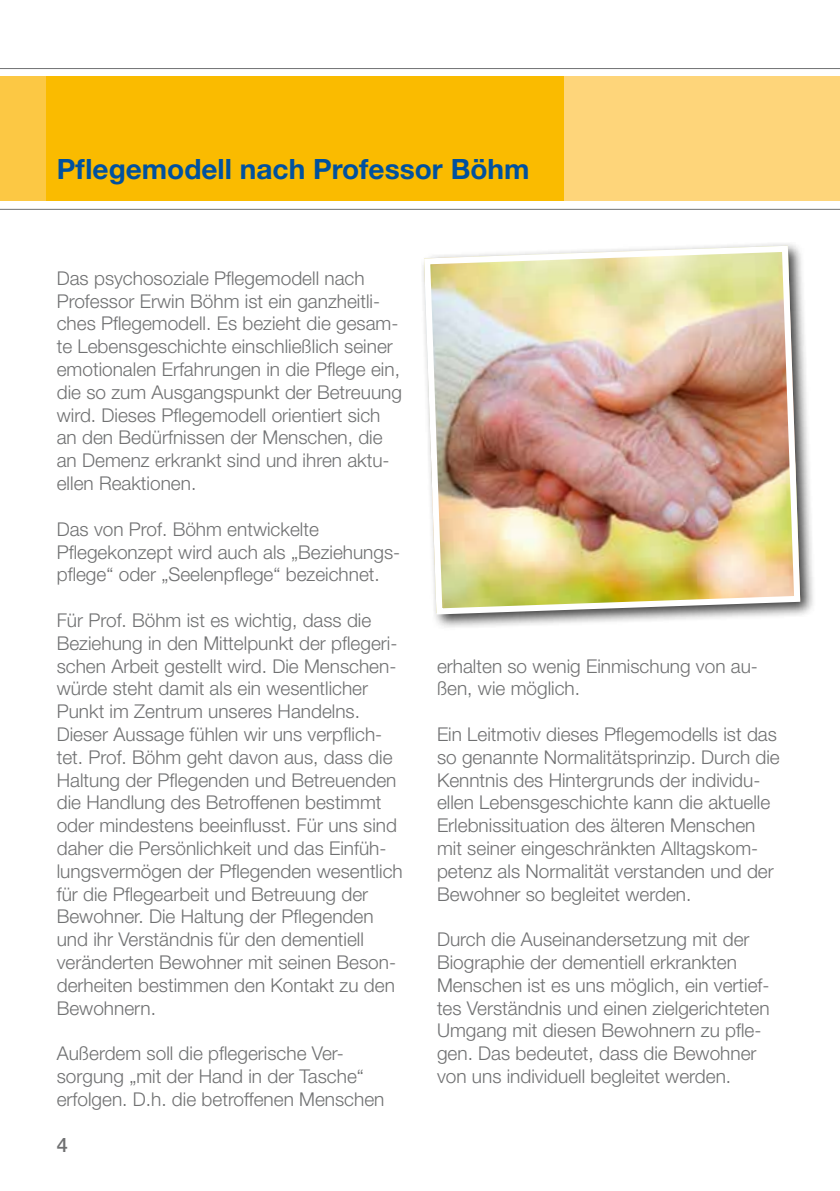
<style>
.page{position:relative;width:840px;height:1191px;background:#fff}
.page>*{position:absolute;margin:0;border:0;box-sizing:border-box;transform-origin:0 0}
.t1{font:700 28px "Helvetica Neue LT Std";color:#00519e}
.t2{font:500 20px "Helvetica Neue LT Std";color:#707172}
.t3{font:300 19px/22.8px "Helvetica Neue LT Std";color:#707172}
</style>
<div class="page">
<div style="left:42px;top:77px;width:797px;height:124px;background:#fabb00"></div>
<div style="left:0;top:77px;width:45px;height:124px;background:#fcc844"></div>
<div style="left:564px;top:77px;width:275px;height:124px;background:#fed57a"></div>
<hr style="left:0;top:68px;width:839px;height:1px;background:#707172">
<hr style="left:0;top:209px;width:839px;height:1px;background:#707172">
<div style="left:419px;top:241px;width:397px;height:390px;background:#000;opacity:.75"></div>
<img style="left:424px;top:246px;width:375px;height:367px">
<div style="left:424px;top:246px;width:375px;height:368px;border:6px solid #fff;border-radius:12px"></div>
<h1 class="t1" style="left:57px;top:152px;width:474px">Pflegemodell nach Professor Böhm</h1>
<p class="t3" style="left:57px;top:266px;width:346px">Das psychosoziale Pflegemodell nach Professor Erwin Böhm ist ein ganzheitli&shy;ches Pflegemodell. Es bezieht die gesam&shy;te Lebensgeschichte einschließlich seiner emotionalen Erfahrungen in die Pflege ein, die so zum Ausgangspunkt der Betreuung wird. Dieses Pflegemodell orientiert sich an den Bedürfnissen der Menschen, die an Demenz erkrankt sind und ihren aktu&shy;ellen Reaktionen.</p>
<p class="t3" style="left:57px;top:517px;width:345px">Das von Prof. Böhm entwickelte<br>Pflegekonzept wird auch als „Beziehungs&shy;pflege“ oder „Seelenpflege“ bezeichnet.</p>
<p class="t3" style="left:57px;top:608px;width:347px">Für Prof. Böhm ist es wichtig, dass die Beziehung in den Mittelpunkt der pflegeri&shy;schen Arbeit gestellt wird. Die Menschen&shy;würde steht damit als ein wesentlicher Punkt im Zentrum unseres Handelns.<br>Dieser Aussage fühlen wir uns verpflich&shy;tet. Prof. Böhm geht davon aus, dass die Haltung der Pflegenden und Betreuenden die Handlung des Betroffenen bestimmt oder mindestens beeinflusst. Für uns sind daher die Persönlichkeit und das Einfüh&shy;lungsvermögen der Pflegenden wesentlich für die Pflegearbeit und Betreuung der Bewohner. Die Haltung der Pflegenden und ihr Verständnis für den dementiell veränderten Bewohner mit seinen Beson&shy;derheiten bestimmen den Kontakt zu den Bewohnern.</p>
<p class="t3" style="left:57px;top:1041px;width:329px">Außerdem soll die pflegerische Ver&shy;sorgung „mit der Hand in der Tasche“ erfolgen. D.h. die betroffenen Menschen</p>
<p class="t2" style="left:57px;top:1132px;width:13px">4</p>
<p class="t3" style="left:437px;top:654px;width:322px">erhalten so wenig Einmischung von au&shy;ßen, wie möglich.</p>
<p class="t3" style="left:437px;top:722px;width:344px">Ein Leitmotiv dieses Pflegemodells ist das so genannte Normalitätsprinzip. Durch die Kenntnis des Hintergrunds der individu&shy;ellen Lebensgeschichte kann die aktuelle Erlebnissituation des älteren Menschen mit seiner eingeschränkten Alltagskom&shy;petenz als Normalität verstanden und der Bewohner so begleitet werden.</p>
<p class="t3" style="left:437px;top:927px;width:334px">Durch die Auseinandersetzung mit der Biographie der dementiell erkrankten Menschen ist es uns möglich, ein vertief&shy;tes Verständnis und einen zielgerichteten Umgang mit diesen Bewohnern zu pfle&shy;gen. Das bedeutet, dass die Bewohner von uns individuell begleitet werden.</p>
</div>
